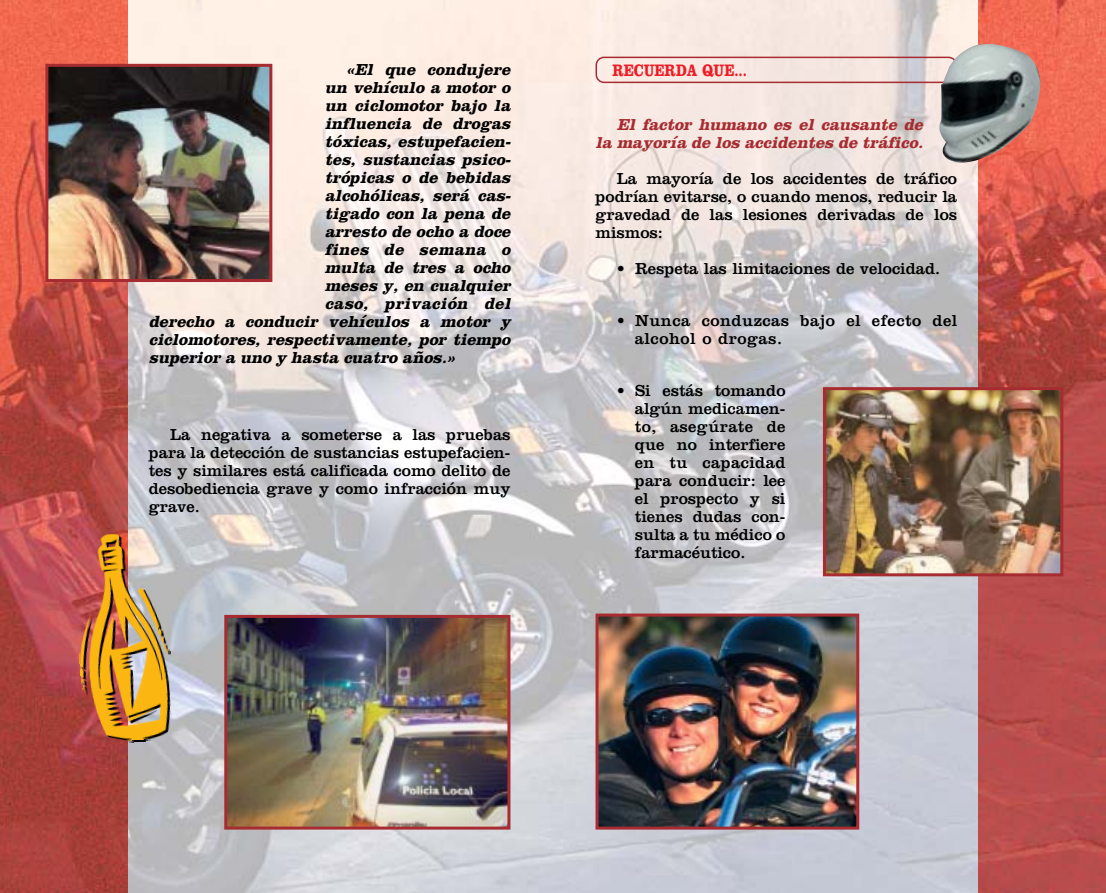
<style>
.page{position:relative;width:1106px;height:893px;background:#fff}
.page>*{position:absolute;margin:0;border:0;box-sizing:border-box;transform-origin:0 0}
.t1{font:700 17.25px "Clarendon";color:#ee1c24;scale:.8 1}
.t2{font:16.5px/18px "Clarendon";color:#000;text-align:justify}
.t3{font:italic 700 16.5px "Clarendon";color:#000}
.t4{font:italic 700 16.5px/18px "Clarendon";color:#a72c31;text-align:right}
.t5{font:16.5px/18px "Clarendon";letter-spacing:.03em;color:#000}
</style>
<div class="page">
<img style="left:128px;top:0;width:850px;height:892px">
<img style="left:978px;top:0;width:128px;height:892px">
<img style="left:0;top:0;width:128px;height:892px">
<img style="left:49px;top:68px;width:219px;height:210px">
<div style="left:45px;top:64px;width:227px;height:218px;border:3px solid #a72c31"></div>
<img style="left:228px;top:619px;width:278px;height:206px">
<div style="left:224px;top:615px;width:286px;height:214px;border:3px solid #a72c31"></div>
<img style="left:827px;top:391px;width:232px;height:181px">
<div style="left:823px;top:387px;width:240px;height:189px;border:3px solid #a72c31"></div>
<img style="left:599px;top:617px;width:256px;height:208px">
<div style="left:595px;top:613px;width:264px;height:216px;border:3px solid #a72c31"></div>
<div style="left:595px;top:57px;width:362px;height:26px;border:2px solid #a72c31;border-radius:8px"></div>
<img style="left:72px;top:532px;width:105px;height:213px">
<img style="left:70px;top:530px;width:105px;height:213px">
<img style="left:939px;top:44px;width:101px;height:119px">
<p class="t3" style="left:346px;top:64px;width:169px">«El que conduj ere</p>
<p class="t3" style="left:325px;top:82px;width:190px">un vehículo a motor o</p>
<p class="t3" style="left:325px;top:100px;width:190px">un ciclomotor bajo la</p>
<p class="t3" style="left:325px;top:118px;width:190px">influencia de drogas</p>
<p class="t3" style="left:325px;top:136px;width:190px">tóxicas, estupefacien-</p>
<p class="t3" style="left:325px;top:154px;width:190px">tes, sustancias psico-</p>
<p class="t3" style="left:325px;top:172px;width:190px">tróp icas o de bebidas</p>
<p class="t3" style="left:325px;top:190px;width:190px">alcohólicas, será cas-</p>
<p class="t3" style="left:325px;top:208px;width:190px">tigado con la p ena de</p>
<p class="t3" style="left:325px;top:226px;width:190px">arresto de ocho a doce</p>
<p class="t3" style="left:325px;top:244px;width:190px">fines de semana o</p>
<p class="t3" style="left:325px;top:262px;width:190px">multa de tres a ocho</p>
<p class="t3" style="left:325px;top:280px;width:190px">meses y, en cualquier</p>
<p class="t3" style="left:325px;top:298px;width:190px">caso, privación del</p>
<p class="t3" style="left:149px;top:316px;width:366px">derecho a conducir vehículos a motor y</p>
<p class="t3" style="left:149px;top:334px;width:366px">ciclomotores, respectivamente, por tiempo</p>
<p class="t3" style="left:149px;top:352px;width:311px">superior a uno y hasta cuatro años.»</p>
<p class="t2" style="left:149px;top:427px;width:363px;text-indent:21px">La negativa a someterse a las pruebas para la detección de sustancias estupefacien&shy;tes y similares está calificada como delito de desobediencia grave y como infracción muy grave.</p>
<p class="t1" style="left:612px;top:64px;width:170px">RECUERDA QUE...</p>
<p class="t4" style="left:595px;top:117px;width:332px">El factor humano es el causante de la mayoría de los accidentes de tráfico.</p>
<p class="t2" style="left:595px;top:171px;width:363px;text-indent:21px">La mayoría de los accidentes de tráfico podrían evitarse, o cuando menos, reducir la gravedad de las lesiones derivadas de los mismos:</p>
<p class="t2" style="left:617px;top:261px;width:325px">• Respeta las limitaciones de velocidad.</p>
<p class="t5" style="left:635px;top:313px;width:324px;text-indent:-18px">• Nunca conduzcas bajo el efecto del alcohol o drogas.</p>
<p class="t2" style="left:635px;top:383px;width:152px;text-indent:-18px">• Si estás tomando algún medicamen&shy;to, asegúrate de que no interfiere en tu capacidad para conducir: lee el prospecto y si tienes dudas con&shy;sulta a tu médico o farmacéutico.</p>
</div>
